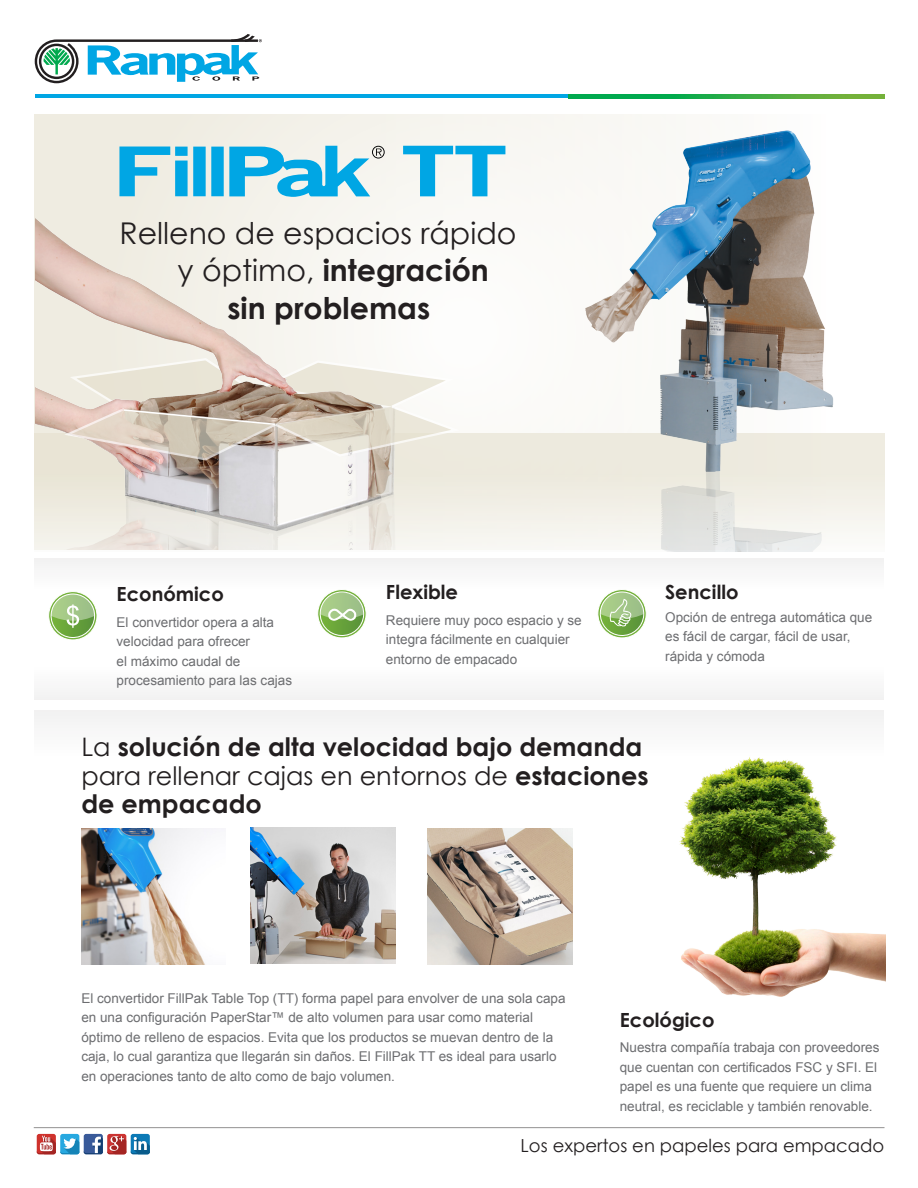
<style>
.page{position:relative;width:918px;height:1188px;background:#fff}
.page>*{position:absolute;margin:0;border:0;box-sizing:border-box;transform-origin:0 0}
.head01{font:700 30px "Century Gothic";color:#231f20}
.head01-2{font:30px "Century Gothic";color:#231f20}
.head01-3{font:700 25.5px/28.5px "Century Gothic";color:#231f20}
.kop02{font:700 19.5px "Century Gothic";color:#231f20}
.t1{font:18px "Century Gothic";color:#231f20}
.kop02-2{font:13.5px/19.5px "Arial";color:#6c6d70}
.s1{font-weight:400}
</style>
<div class="page">
<hr style="left:35px;top:95px;width:807px;height:3px;background:#00a6e4">
<svg style="left:568px;top:95px;width:316px;height:3px"></svg>
<svg style="left:35px;top:34px;width:227px;height:49px"></svg>
<hr style="left:34px;top:1127px;width:851px;height:1px;background:#231f20">
<svg style="left:35px;top:115px;width:631px;height:318px"></svg>
<div style="left:35px;top:433px;width:849px;height:118px;background:linear-gradient(to bottom,#eae7d8,#f6f5f0)"></div>
<div style="left:35px;top:710px;width:849px;height:59px;background:#f9f9f9"></div>
<div style="left:35px;top:657px;width:849px;height:43px;background:#fafafa"></div>
<div style="left:35px;top:558px;width:849px;height:40px;background:#f9f9f9"></div>
<div style="left:84px;top:1134px;width:19px;height:20px;background:#395a99;border-radius:2px"></div>
<div style="left:107px;top:1134px;width:19px;height:20px;background:#cc3432;border-radius:2px"></div>
<div style="left:60px;top:1134px;width:19px;height:20px;background:#27a8e0;border-radius:2px"></div>
<div style="left:131px;top:1134px;width:19px;height:20px;background:#0c7ab6;border-radius:2px"></div>
<div style="left:37px;top:1134px;width:19px;height:20px;background:#cf322d;border-radius:2px"></div>
<svg style="left:37px;top:1136px;width:113px;height:18px"></svg>
<img style="left:36px;top:531px;width:412px;height:18px">
<img style="left:36px;top:191px;width:412px;height:340px">
<img style="left:81px;top:828px;width:135px;height:136px">
<img style="left:251px;top:827px;width:144px;height:136px">
<img style="left:428px;top:828px;width:144px;height:136px">
<img style="left:529px;top:116px;width:356px;height:435px">
<svg style="left:63px;top:357px;width:398px;height:172px"></svg>
<img style="left:679px;top:757px;width:207px;height:240px">
<svg style="left:403px;top:146px;width:102px;height:50px"></svg>
<svg style="left:119px;top:146px;width:266px;height:51px;background:#75c9e5"></svg>
<svg style="left:48px;top:592px;width:49px;height:48px"></svg>
<svg style="left:317px;top:590px;width:49px;height:48px"></svg>
<svg style="left:597px;top:590px;width:50px;height:48px"></svg>
<p class="head01-2" style="left:119px;top:212px;width:399px">Relleno de espacios rápido</p>
<p class="head01" style="left:178px;top:248px;width:313px"><span class="s1">y óptimo,</span> integración</p>
<p class="head01" style="left:227px;top:285px;width:204px">sin problemas</p>
<p class="kop02" style="left:117px;top:579px;width:109px">Económico</p>
<p class="kop02-2" style="left:117px;top:612px;width:177px">El convertidor opera a alta velocidad para ofrecer<br>el máximo caudal de procesamiento para las cajas</p>
<p class="kop02" style="left:386px;top:577px;width:74px">Flexible</p>
<p class="kop02-2" style="left:386px;top:610px;width:197px">Requiere muy poco espacio y se integra fácilmente en cualquier entorno de empacado</p>
<p class="kop02" style="left:665px;top:577px;width:75px">Sencillo</p>
<p class="kop02-2" style="left:665px;top:607px;width:209px">Opción de entrega automática que es fácil de cargar, fácil de usar, rápida y cómoda</p>
<p class="head01-3" style="left:81px;top:731px;width:569px"><span class="s1">La</span> solución de alta velocidad bajo demanda <span class="s1">para rellenar cajas en entornos de</span> estaciones de empacado</p>
<p class="kop02-2" style="left:81px;top:989px;width:486px">El convertidor FillPak Table Top (TT) forma papel para envolver de una sola capa en una configuración PaperStar™ de alto volumen para usar como material óptimo de relleno de espacios. Evita que los productos se muevan dentro de la caja, lo cual garantiza que llegarán sin daños. El FillPak TT es ideal para usarlo en operaciones tanto de alto como de bajo volumen.</p>
<p class="kop02" style="left:620px;top:1005px;width:96px">Ecológico</p>
<p class="kop02-2" style="left:620px;top:1038px;width:261px">Nuestra compañía trabaja con proveedores que cuentan con certificados FSC y SFI. El papel es una fuente que requiere un clima neutral, es reciclable y también renovable.</p>
<h3 class="t1" style="left:521px;top:1133px;width:365px">Los expertos en papeles para empacado</h3>
</div>
